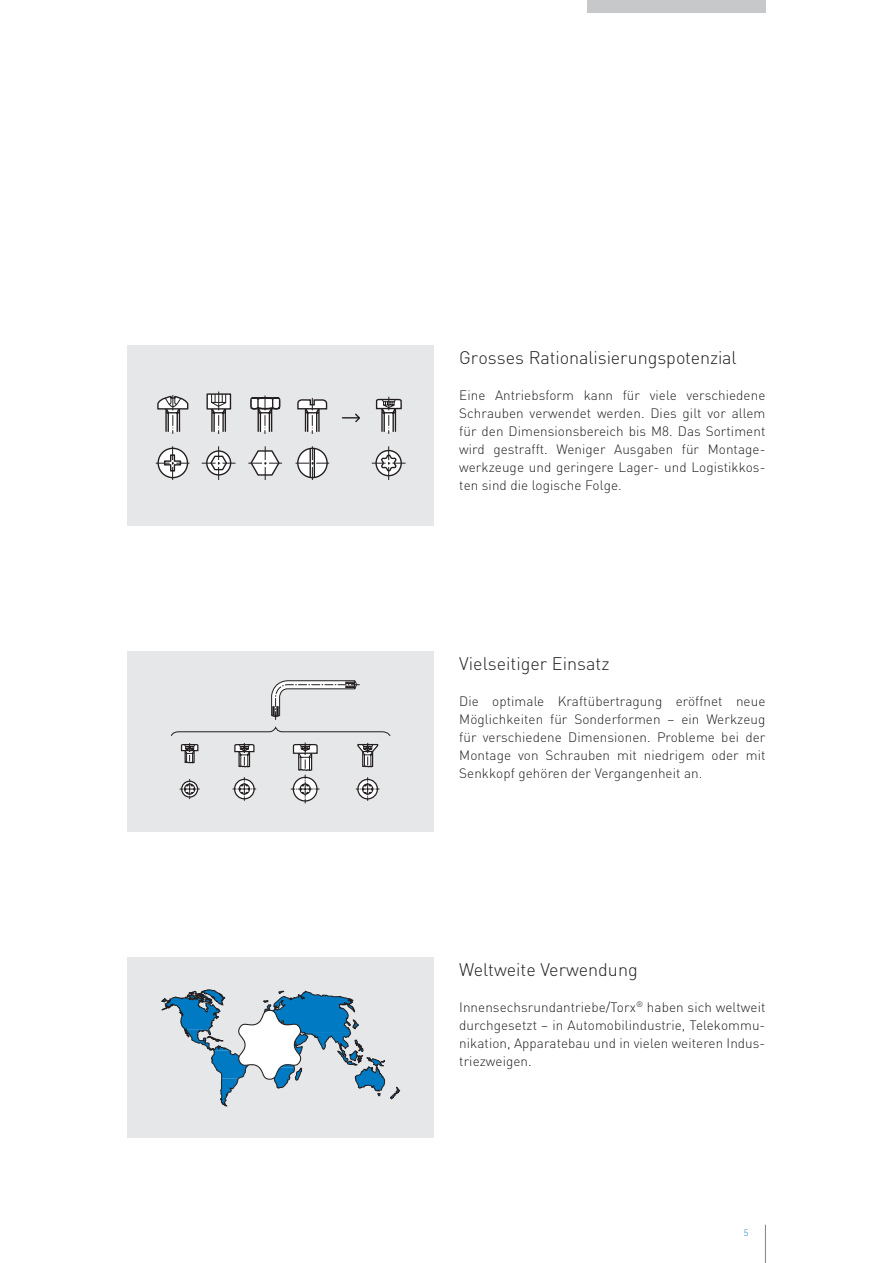
<style>
.page{position:relative;width:893px;height:1263px;background:#fff}
.page>*{position:absolute;margin:0;border:0;box-sizing:border-box;transform-origin:0 0}
.t1{font:300 18px "DINOT";color:#231f20}
.t2{font:300 13.5px/18px "DINOT";letter-spacing:.005em;color:#231f20;text-align:justify}
.t3{font:300 9px "DINOT";color:#007ac2}
</style>
<div class="page">
<hr style="left:765px;top:1225px;width:1px;height:38px;background:#808285">
<div style="left:587px;top:0;width:178px;height:13px;background:#c7c8ca"></div>
<div style="left:128px;top:346px;width:306px;height:180px;background:#e6e7e9"></div>
<svg style="left:375px;top:397px;width:27px;height:37px"></svg>
<svg style="left:250px;top:396px;width:31px;height:38px"></svg>
<svg style="left:297px;top:398px;width:31px;height:36px"></svg>
<svg style="left:342px;top:413px;width:18px;height:10px"></svg>
<div style="left:207px;top:394px;width:23px;height:15px;background:#fff"></div>
<div style="left:206px;top:393px;width:25px;height:17px;border:1px solid #231f20"></div>
<svg style="left:210px;top:392px;width:17px;height:42px"></svg>
<svg style="left:157px;top:395px;width:32px;height:39px"></svg>
<svg style="left:156px;top:446px;width:250px;height:34px"></svg>
<div style="left:128px;top:652px;width:306px;height:180px;background:#e6e7e9"></div>
<svg style="left:234px;top:743px;width:21px;height:25px"></svg>
<svg style="left:180px;top:743px;width:19px;height:21px"></svg>
<svg style="left:233px;top:777px;width:23px;height:24px"></svg>
<svg style="left:180px;top:779px;width:20px;height:20px"></svg>
<svg style="left:356px;top:777px;width:23px;height:24px"></svg>
<svg style="left:291px;top:742px;width:28px;height:61px"></svg>
<svg style="left:357px;top:742px;width:22px;height:26px"></svg>
<svg style="left:271px;top:680px;width:89px;height:40px"></svg>
<svg style="left:171px;top:727px;width:219px;height:9px"></svg>
<div style="left:128px;top:958px;width:306px;height:180px;background:#e6e7e9"></div>
<svg style="left:161px;top:989px;width:239px;height:117px"></svg>
<h1 class="t1" style="left:459px;top:345px;width:279px">Grosses Rationalisierungspotenzial</h1>
<p class="t2" style="left:459px;top:385px;width:308px">Eine Antriebsform kann für viele verschiedene Schrauben verwendet werden. Dies gilt vor allem für den Dimensionsbereich bis M8. Das Sortiment wird gestrafft. Weniger Ausgaben für Montage&shy;werkzeuge und geringere Lager- und Logistikkos&shy;ten sind die logische Folge.</p>
<h1 class="t1" style="left:459px;top:651px;width:152px">Vielseitiger Einsatz</h1>
<p class="t2" style="left:459px;top:691px;width:308px">Die optimale Kraftübertragung eröffnet neue Möglichkeiten für Sonderformen – ein Werkzeug für verschiedene Dimensionen. Probleme bei der Montage von Schrauben mit niedrigem oder mit Senkkopf gehören der Vergangenheit an.</p>
<h1 class="t1" style="left:459px;top:957px;width:180px">Weltweite Verwendung</h1>
<p class="t2" style="left:459px;top:997px;width:308px">Innensechsrundantriebe/Torx<sup>®</sup> haben sich weltweit durchgesetzt – in Automobilindustrie, Telekommu&shy;nikation, Apparatebau und in vielen weiteren Indus&shy;triezweigen.</p>
<p class="t3" style="left:744px;top:1227px;width:6px">5</p>
</div>
